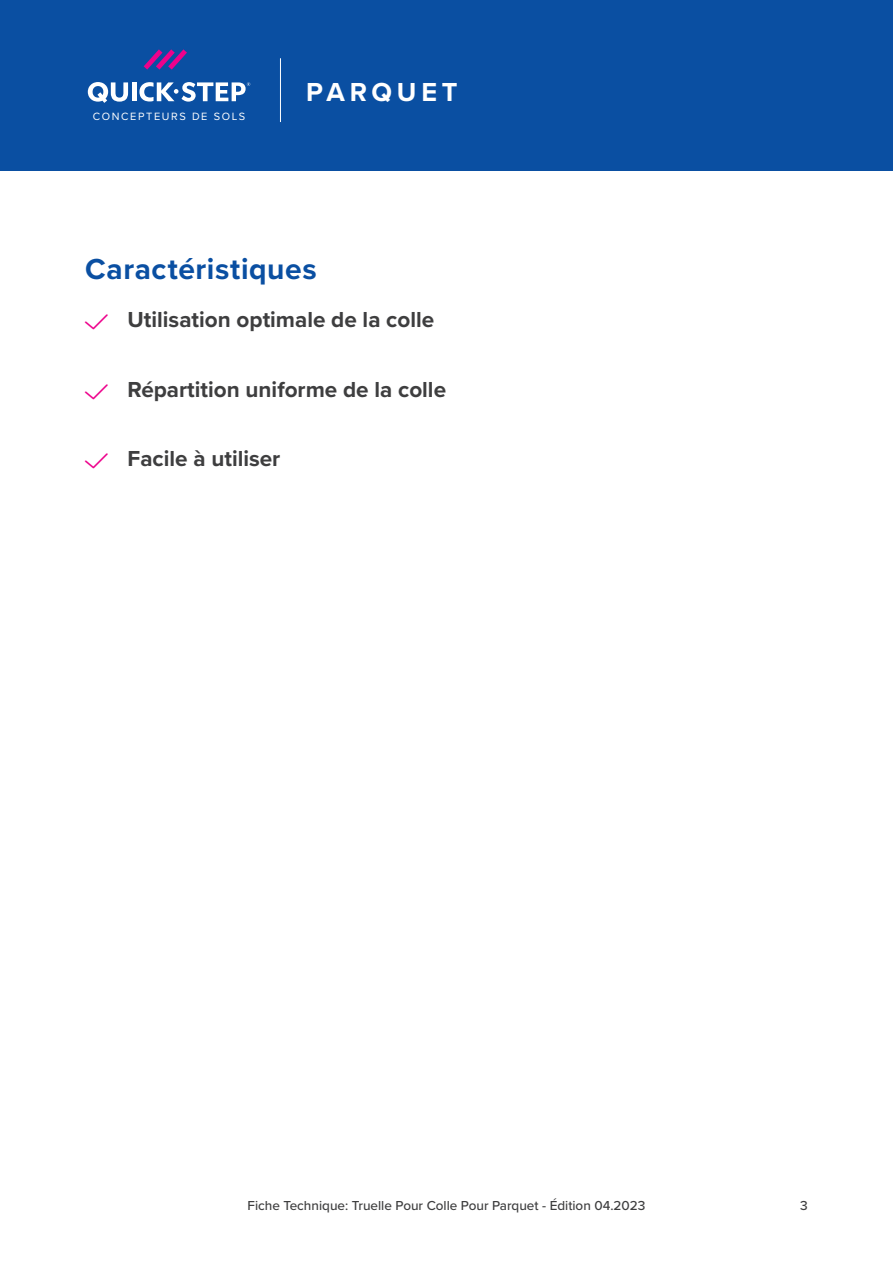
<style>
.page{position:relative;width:893px;height:1263px;background:#fff}
.page>*{position:absolute;margin:0;border:0;box-sizing:border-box;transform-origin:0 0}
.t1{font:700 30px "Proxima Nova";letter-spacing:.02em;color:#0a4fa2}
.Range{font:700 27px "Proxima Nova";letter-spacing:.175em;color:#fff}
.t2{font:700 22.5px "Proxima Nova";color:#3e3e3f}
.t3{font:500 13.5px "Proxima Nova";color:#3e3e3f}
.FloorDesigners{font:10.95px "Proxima Nova";letter-spacing:.15em;color:#fff}
</style>
<div class="page">
<div style="left:0;top:0;width:893px;height:170px;background:#0a4fa2"></div>
<hr style="left:280px;top:58px;width:1px;height:64px;background:#fff">
<svg style="left:144px;top:49px;width:43px;height:21px"></svg>
<svg style="left:88px;top:82px;width:40px;height:21px"></svg>
<hr style="left:132px;top:82px;width:4px;height:19px;background:#fff">
<svg style="left:139px;top:82px;width:111px;height:20px"></svg>
<p class="FloorDesigners" style="left:93px;top:108px;width:154px">CONCEPTEURS DE SOLS</p>
<p class="Range" style="left:306px;top:72px;width:153px">PARQUET</p>
<p class="t1" style="left:85px;top:246px;width:233px">Caractéristiques</p>
<p class="t2" style="left:128px;top:303px;width:308px">Utilisation optimale de la colle</p>
<p class="t2" style="left:128px;top:372px;width:320px">Répartition uniforme de la colle</p>
<p class="t2" style="left:128px;top:442px;width:154px">Facile à utiliser</p>
<p class="t3" style="left:248px;top:1195px;width:399px">Fiche Technique: Truelle Pour Colle Pour Parquet - Édition 04.2023</p>
<p class="t3" style="left:800px;top:1195px;width:9px">3</p>
</div>
